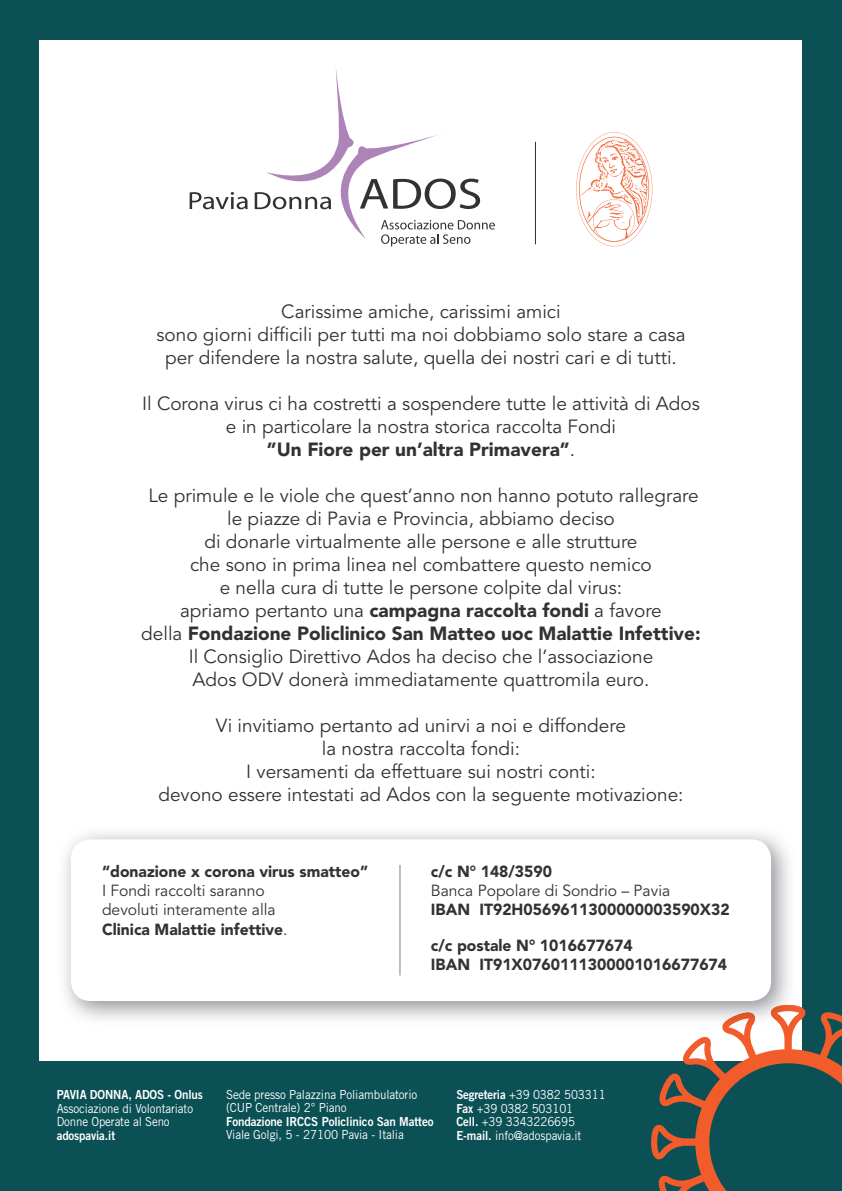
<style>
.page{position:relative;width:842px;height:1191px;background:#0a5055}
.page>*{position:absolute;margin:0;border:0;box-sizing:border-box;transform-origin:0 0}
.t1{font:19px/23px "Avenir";color:#343230;text-align:center}
.t2{font:900 16px/19.2px "Avenir";color:#343230}
.t3{font:16px/19.2px "Avenir";color:#343230}
.t4{font:12.5px/13.5px "Trade Gothic";letter-spacing:-.01em;color:#fff;scale:.92 1}
.t5{font:12.5px/13.5px "Trade Gothic";letter-spacing:-.01em;color:#fff;scale:.93 1}
.t6{font:12.5px "Trade Gothic Bold Two";letter-spacing:-.01em;color:#fff;scale:.93 1}
.t7{font:12.5px "Trade Gothic Bold Two";letter-spacing:-.01em;color:#fff;scale:.92 1}
.s1{font-weight:900}
.s2{font-family:"Trade Gothic Bold Two"}
</style>
<div class="page">
<div style="left:40px;top:40px;width:762px;height:1020px;background:#fff"></div>
<svg style="left:651px;top:1005px;width:191px;height:186px"></svg>
<svg style="left:190px;top:192px;width:58px;height:17px"></svg>
<svg style="left:255px;top:68px;width:240px;height:178px"></svg>
<svg style="left:576px;top:132px;width:76px;height:114px"></svg>
<hr style="left:535px;top:142px;width:1px;height:102px;background:#343230">
<img style="left:722px;top:1005px;width:74px;height:21px">
<hr style="left:400px;top:865px;width:1px;height:110px;background:#837f7e">
<p class="t1" style="left:156px;top:300px;width:531px">Carissime amiche, carissimi amici<br>sono giorni difficili per tutti ma noi dobbiamo solo stare a casa per difendere la nostra salute, quella dei nostri cari e di tutti.</p>
<p class="t1" style="left:142px;top:392px;width:559px">Il Corona virus ci ha costretti a sospendere tutte le attività di Ados e in particolare la nostra storica raccolta Fondi<br><span class="s1">”Un Fiore per un’altra Primavera”</span>.</p>
<p class="t1" style="left:141px;top:484px;width:561px">Le primule e le viole che quest’anno non hanno potuto rallegrare le piazze di Pavia e Provincia, abbiamo deciso<br>di donarle virtualmente alle persone e alle strutture<br>che sono in prima linea nel combattere questo nemico<br>e nella cura di tutte le persone colpite dal virus:<br>apriamo pertanto una <span class="s1">campagna raccolta fondi</span> a favore<br>della <span class="s1">Fondazione Policlinico San Matteo uoc Malattie Infettive:<br></span>Il Consiglio Direttivo Ados ha deciso che l’associazione<br>Ados ODV donerà immediatamente quattromila euro.</p>
<p class="t1" style="left:158px;top:714px;width:527px">Vi invitiamo pertanto ad unirvi a noi e diffondere<br>la nostra raccolta fondi:<br>I versamenti da effettuare sui nostri conti:<br>devono essere intestati ad Ados con la seguente motivazione:</p>
<p class="t2" style="left:102px;top:861px;width:268px">“donazione x corona virus smatteo”</p>
<p class="t3" style="left:102px;top:881px;width:187px">I Fondi raccolti saranno devoluti interamente alla<br><span class="s1">Clinica Malattie infettive</span>.</p>
<p class="t2" style="left:431px;top:861px;width:123px">c/c N° 148/3590</p>
<p class="t3" style="left:431px;top:881px;width:241px">Banca Popolare di Sondrio – Pavia</p>
<p class="t2" style="left:431px;top:900px;width:300px">IBAN IT92H0569611300000003590X32</p>
<p class="t2" style="left:431px;top:935px;width:298px">c/c postale N° 1016677674<br>IBAN IT91X0760111300001016677674</p>
<p class="t7" style="left:57px;top:1086px;width:160px">PAVIA DONNA, ADOS - Onlus</p>
<p class="t4" style="left:57px;top:1101px;width:150px">Associazione di Volontariato<br>Donne Operate al Seno</p>
<p class="t7" style="left:57px;top:1127px;width:65px">adospavia.it</p>
<p class="t5" style="left:226px;top:1087px;width:207px">Sede presso Palazzina Poliambulatorio (CUP Centrale) 2° Piano</p>
<p class="t6" style="left:226px;top:1113px;width:225px">Fondazione IRCCS Policlinico San Matteo</p>
<p class="t5" style="left:226px;top:1127px;width:193px">Viale Golgi, 5 - 27100 Pavia - Italia</p>
<p class="t4" style="left:456px;top:1087px;width:164px"><span class="s2">Segreteria</span> +39 0382 503311<br><span class="s2">Fax</span> +39 0382 503101<br><span class="s2">Cell.</span> +39 3343226695<br><span class="s2">E-mail.</span> info@adospavia.it</p>
</div>
